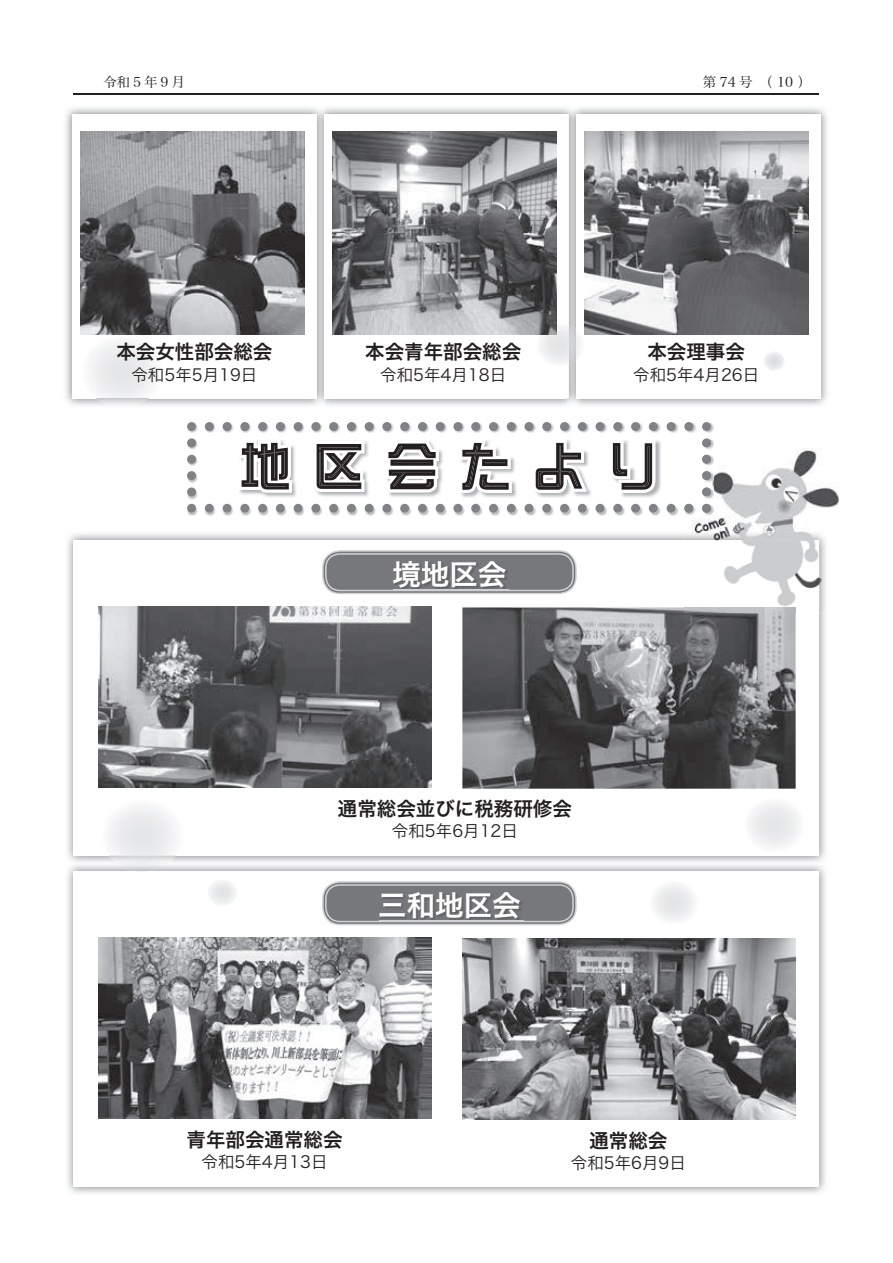
<style>
.page{position:relative;width:893px;height:1263px;background:#fff}
.page>*{position:absolute;margin:0;border:0;box-sizing:border-box;transform-origin:0 0}
.t1{font:28.5px "Hira Kaku Pro W6";color:#fff}
.t2{font:19.5px "Hira Kaku Pro W6";color:#231f20}
.t3{font:16.5px "Hira Kaku Pro W3";color:#231f20}
.t4{font:13.5px "Hira Min Pro W3";letter-spacing:.22em;color:#231f20}
</style>
<div class="page">
<img style="left:65px;top:108px;width:250px;height:298px">
<div style="left:72px;top:114px;width:245px;height:284px;background:#fff"></div>
<img style="left:578px;top:108px;width:249px;height:298px">
<img style="left:567px;top:114px;width:2px;height:284px">
<div style="left:576px;top:114px;width:245px;height:284px;background:#fff"></div>
<img style="left:67px;top:534px;width:759px;height:328px">
<div style="left:74px;top:540px;width:745px;height:315px;background:#fff"></div>
<img style="left:67px;top:865px;width:759px;height:329px">
<div style="left:74px;top:871px;width:745px;height:315px;background:#fff"></div>
<img style="left:96px;top:398px;width:53px;height:8px">
<img style="left:540px;top:323px;width:36px;height:43px">
<img style="left:81px;top:132px;width:224px;height:203px">
<img style="left:333px;top:132px;width:224px;height:203px">
<img style="left:585px;top:132px;width:224px;height:203px">
<svg style="left:322px;top:550px;width:255px;height:44px;background:#8c8e90"></svg>
<svg style="left:322px;top:881px;width:255px;height:44px;background:#8e9093"></svg>
<img style="left:393px;top:561px;width:115px;height:30px">
<img style="left:380px;top:892px;width:143px;height:30px">
<img style="left:109px;top:855px;width:67px;height:7px">
<img style="left:119px;top:865px;width:46px;height:6px">
<img style="left:99px;top:606px;width:333px;height:181px">
<img style="left:99px;top:937px;width:333px;height:181px">
<img style="left:462px;top:607px;width:334px;height:182px">
<img style="left:462px;top:938px;width:334px;height:182px">
<img style="left:188px;top:423px;width:526px;height:93px">
<svg style="left:187px;top:422px;width:524px;height:91px"></svg>
<img style="left:692px;top:448px;width:148px;height:83px">
<img style="left:684px;top:531px;width:142px;height:81px">
<img style="left:684px;top:540px;width:135px;height:72px">
<img style="left:684px;top:607px;width:112px;height:5px">
<img style="left:684px;top:440px;width:30px;height:76px">
<svg style="left:205px;top:504px;width:488px;height:9px"></svg>
<img style="left:702px;top:440px;width:9px;height:56px">
<svg style="left:702px;top:504px;width:9px;height:9px"></svg>
<hr style="left:74px;top:93px;width:745px;height:2px;background:#231f20">
<p class="t4" style="left:104px;top:70px;width:83px">令和5年9月</p>
<p class="t4" style="left:703px;top:70px;width:110px">第 74 号　（ 10 ）</p>
<p class="t2" style="left:116px;top:334px;width:157px">本会女性部会総会</p>
<p class="t3" style="left:131px;top:360px;width:127px">令和5年5月19日</p>
<p class="t2" style="left:365px;top:334px;width:158px">本会青年部会総会</p>
<p class="t3" style="left:380px;top:360px;width:127px">令和5年4月18日</p>
<h1 class="t1" style="left:392px;top:548px;width:115px">境地区会</h1>
<p class="t2" style="left:647px;top:334px;width:99px">本会理事会</p>
<p class="t3" style="left:633px;top:360px;width:127px">令和5年4月26日</p>
<p class="t2" style="left:338px;top:791px;width:236px">通常総会並びに税務研修会</p>
<p class="t3" style="left:392px;top:816px;width:127px">令和5年6月12日</p>
<h1 class="t1" style="left:378px;top:879px;width:144px">三和地区会</h1>
<p class="t2" style="left:187px;top:1122px;width:157px">青年部会通常総会</p>
<p class="t3" style="left:202px;top:1147px;width:127px">令和5年4月13日</p>
<p class="t2" style="left:589px;top:1123px;width:79px">通常総会</p>
<p class="t3" style="left:571px;top:1148px;width:117px">令和5年6月9日</p>
</div>
